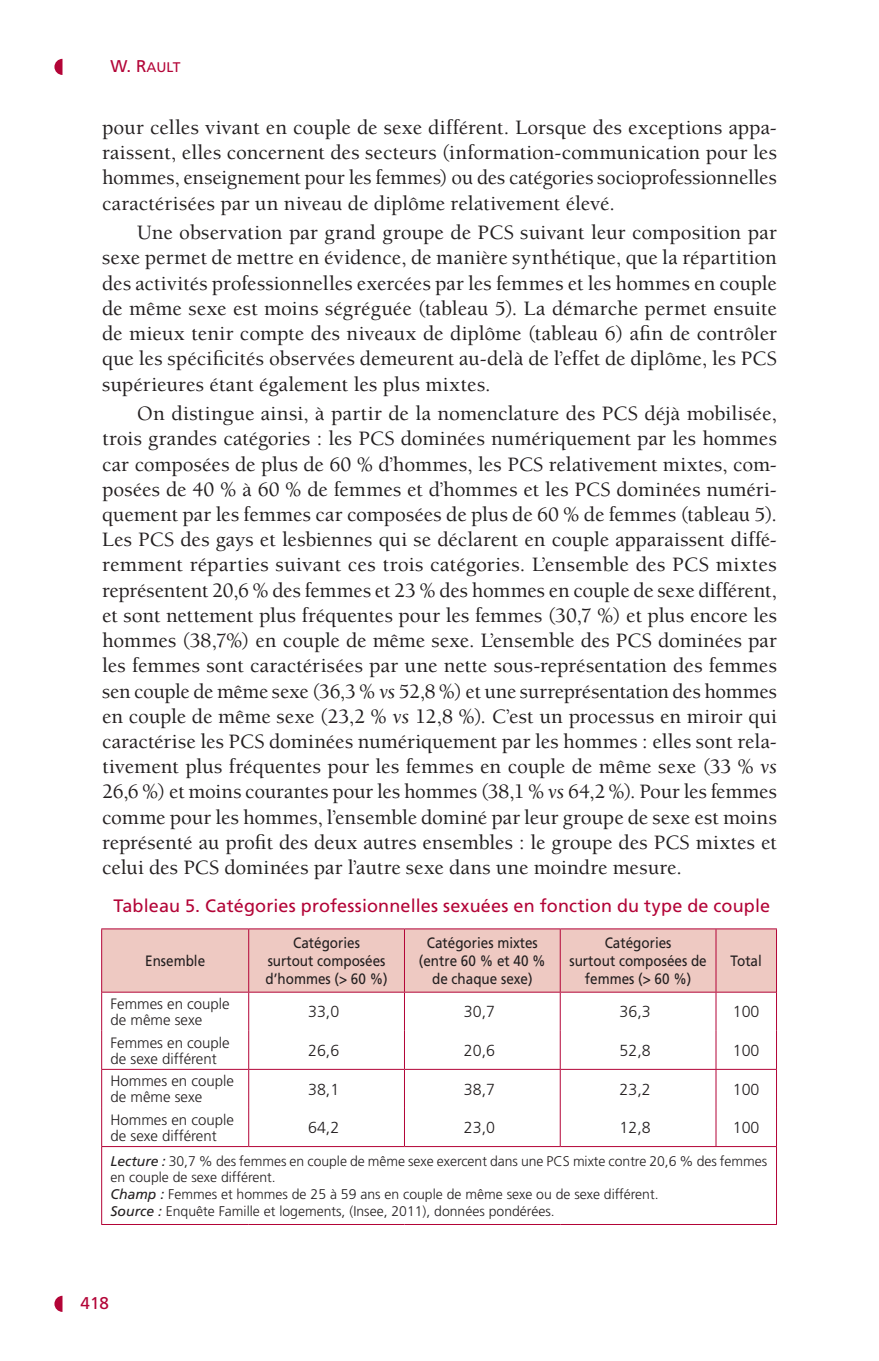
<style>
.page{position:relative;width:879px;height:1361px;background:#fff}
.page>*{position:absolute;margin:0;border:0;box-sizing:border-box;transform-origin:0 0}
.t1{font:500 21px/25.2px "Berkeley Std";letter-spacing:.005em;color:#231f20;text-align:justify}
.t2{font:18px "Frutiger LT Std";letter-spacing:.01em;color:#b30437}
.t3{font:17px "Frutiger LT Std Roman SC820";color:#b30437}
.t4{font:300 16px "Frutiger LT Std";color:#231f20}
.t5{font:15px/18px "Frutiger LT Std";color:#231f20;text-align:center;scale:.9 1}
.t6{font:300 15px/16px "Frutiger LT Std";color:#231f20}
.t7{font:300 14px/16.8px "Frutiger LT Std";color:#231f20}
.t8{font:14px "Frutiger LT Std Roman SC820";color:#b30437}
.s1{font-size:17px}
.s2{font-weight:400;font-style:italic}
</style>
<div class="page">
<div style="left:102px;top:929px;width:674px;height:63px;background:#eec9c2"></div>
<hr style="left:248px;top:929px;width:1px;height:63px;background:#b30437">
<hr style="left:404px;top:929px;width:1px;height:63px;background:#b30437">
<hr style="left:560px;top:929px;width:1px;height:63px;background:#b30437">
<hr style="left:715px;top:929px;width:1px;height:63px;background:#b30437">
<hr style="left:248px;top:992px;width:1px;height:38px;background:#b30437">
<hr style="left:404px;top:992px;width:1px;height:38px;background:#b30437">
<hr style="left:560px;top:992px;width:1px;height:38px;background:#b30437">
<hr style="left:715px;top:992px;width:1px;height:38px;background:#b30437">
<hr style="left:248px;top:1030px;width:1px;height:39px;background:#b30437">
<hr style="left:404px;top:1030px;width:1px;height:39px;background:#b30437">
<hr style="left:560px;top:1030px;width:1px;height:39px;background:#b30437">
<hr style="left:715px;top:1030px;width:1px;height:39px;background:#b30437">
<hr style="left:248px;top:1069px;width:1px;height:39px;background:#b30437">
<hr style="left:404px;top:1069px;width:1px;height:39px;background:#b30437">
<hr style="left:560px;top:1069px;width:1px;height:39px;background:#b30437">
<hr style="left:715px;top:1069px;width:1px;height:39px;background:#b30437">
<hr style="left:248px;top:1108px;width:1px;height:38px;background:#b30437">
<hr style="left:404px;top:1108px;width:1px;height:38px;background:#b30437">
<hr style="left:560px;top:1108px;width:1px;height:38px;background:#b30437">
<hr style="left:715px;top:1108px;width:1px;height:38px;background:#b30437">
<hr style="left:101px;top:992px;width:1px;height:38px;background:#b30437">
<hr style="left:776px;top:992px;width:1px;height:38px;background:#b30437">
<hr style="left:101px;top:1030px;width:1px;height:39px;background:#b30437">
<hr style="left:776px;top:1030px;width:1px;height:39px;background:#b30437">
<hr style="left:101px;top:1069px;width:1px;height:39px;background:#b30437">
<hr style="left:776px;top:1069px;width:1px;height:39px;background:#b30437">
<hr style="left:101px;top:1108px;width:1px;height:38px;background:#b30437">
<hr style="left:776px;top:1108px;width:1px;height:38px;background:#b30437">
<hr style="left:101px;top:928px;width:148px;height:1px;background:#b30437">
<hr style="left:101px;top:929px;width:1px;height:63px;background:#b30437">
<hr style="left:249px;top:928px;width:155px;height:1px;background:#b30437">
<hr style="left:404px;top:928px;width:156px;height:1px;background:#b30437">
<hr style="left:560px;top:928px;width:156px;height:1px;background:#b30437">
<hr style="left:716px;top:928px;width:61px;height:1px;background:#b30437">
<hr style="left:776px;top:929px;width:1px;height:63px;background:#b30437">
<hr style="left:102px;top:992px;width:147px;height:1px;background:#b30437">
<hr style="left:249px;top:992px;width:155px;height:1px;background:#b30437">
<hr style="left:404px;top:992px;width:156px;height:1px;background:#b30437">
<hr style="left:560px;top:992px;width:156px;height:1px;background:#b30437">
<hr style="left:716px;top:992px;width:60px;height:1px;background:#b30437">
<hr style="left:101px;top:1146px;width:148px;height:1px;background:#b30437">
<hr style="left:101px;top:1147px;width:1px;height:77px;background:#b30437">
<hr style="left:249px;top:1146px;width:155px;height:1px;background:#b30437">
<hr style="left:404px;top:1146px;width:156px;height:1px;background:#b30437">
<hr style="left:560px;top:1146px;width:156px;height:1px;background:#b30437">
<hr style="left:716px;top:1146px;width:61px;height:1px;background:#b30437">
<hr style="left:776px;top:1147px;width:1px;height:77px;background:#b30437">
<hr style="left:101px;top:1224px;width:148px;height:1px;background:#b30437">
<hr style="left:249px;top:1224px;width:155px;height:1px;background:#b30437">
<hr style="left:404px;top:1224px;width:156px;height:1px;background:#b30437">
<hr style="left:560px;top:1224px;width:156px;height:1px;background:#b30437">
<hr style="left:716px;top:1224px;width:61px;height:1px;background:#b30437">
<hr style="left:101px;top:1069px;width:148px;height:1px;background:#b30437">
<hr style="left:249px;top:1069px;width:155px;height:1px;background:#b30437">
<hr style="left:404px;top:1069px;width:156px;height:1px;background:#b30437">
<hr style="left:560px;top:1069px;width:156px;height:1px;background:#b30437">
<hr style="left:716px;top:1069px;width:61px;height:1px;background:#b30437">
<svg style="left:54px;top:59px;width:8px;height:16px"></svg>
<svg style="left:54px;top:1295px;width:8px;height:17px"></svg>
<p class="t8" style="left:111px;top:59px;width:71px"><span class="s1">W. R</span>ault</p>
<p class="t1" style="left:102px;top:115px;width:676px">pour celles vivant en couple de sexe différent. Lorsque des exceptions appa&shy;raissent, elles concernent des secteurs (information-communication pour les hommes, enseignement pour les femmes) ou des catégories socioprofessionnelles caractérisées par un niveau de diplôme relativement élevé.</p>
<p class="t1" style="left:102px;top:220px;width:676px;text-indent:35px">Une observation par grand groupe de PCS suivant leur composition par sexe permet de mettre en évidence, de manière synthétique, que la répartition des activités professionnelles exercées par les femmes et les hommes en couple de même sexe est moins ségréguée (tableau 5). La démarche permet ensuite de mieux tenir compte des niveaux de diplôme (tableau 6) afin de contrôler que les spécificités observées demeurent au-delà de l’effet de diplôme, les PCS supérieures étant également les plus mixtes.</p>
<p class="t1" style="left:102px;top:401px;width:676px;text-indent:35px">On distingue ainsi, à partir de la nomenclature des PCS déjà mobilisée, trois grandes catégories : les PCS dominées numériquement par les hommes car composées de plus de 60 % d’hommes, les PCS relativement mixtes, com&shy;posées de 40 % à 60 % de femmes et d’hommes et les PCS dominées numéri&shy;quement par les femmes car composées de plus de 60 % de femmes (tableau 5).<br>Les PCS des gays et lesbiennes qui se déclarent en couple apparaissent diffé&shy;remment réparties suivant ces trois catégories. L’ensemble des PCS mixtes représentent 20,6 % des femmes et 23 % des hommes en couple de sexe différent, et sont nettement plus fréquentes pour les femmes (30,7 %) et plus encore les hommes (38,7%) en couple de même sexe. L’ensemble des PCS dominées par les femmes sont caractérisées par une nette sous-représentation des femmes sen couple de même sexe (36,3 % <span class="s2">vs</span> 52,8 %) et une surreprésentation des hommes en couple de même sexe (23,2 % <span class="s2">vs</span> 12,8 %). C’est un processus en miroir qui caractérise les PCS dominées numériquement par les hommes : elles sont rela&shy;tivement plus fréquentes pour les femmes en couple de même sexe (33 % <span class="s2">vs </span>26,6 %) et moins courantes pour les hommes (38,1 % <span class="s2">vs</span> 64,2 %). Pour les femmes comme pour les hommes, l’ensemble dominé par leur groupe de sexe est moins représenté au profit des deux autres ensembles : le groupe des PCS mixtes et celui des PCS dominées par l’autre sexe dans une moindre mesure.</p>
<p class="t2" style="left:114px;top:895px;width:658px">Tableau 5. Catégories professionnelles sexuées en fonction du type de couple</p>
<p class="t5" style="left:145px;top:952px;width:68px">Ensemble</p>
<p class="t5" style="left:265px;top:934px;width:137px">Catégories<br>surtout composées d’hommes (&gt; 60 %)</p>
<p class="t5" style="left:419px;top:934px;width:142px">Catégories mixtes (entre 60 % et 40 % de chaque sexe)</p>
<p class="t5" style="left:569px;top:934px;width:154px">Catégories<br>surtout composées de femmes (&gt; 60 %)</p>
<p class="t5" style="left:730px;top:952px;width:36px">Total</p>
<p class="t6" style="left:111px;top:996px;width:121px">Femmes en couple de même sexe</p>
<p class="t4" style="left:308px;top:1003px;width:33px">33,0</p>
<p class="t4" style="left:464px;top:1003px;width:33px">30,7</p>
<p class="t4" style="left:619px;top:1003px;width:33px">36,3</p>
<p class="t4" style="left:733px;top:1003px;width:28px">100</p>
<p class="t6" style="left:111px;top:1034px;width:121px">Femmes en couple de sexe différent</p>
<p class="t4" style="left:308px;top:1041px;width:33px">26,6</p>
<p class="t4" style="left:464px;top:1041px;width:33px">20,6</p>
<p class="t4" style="left:619px;top:1041px;width:33px">52,8</p>
<p class="t4" style="left:733px;top:1041px;width:28px">100</p>
<p class="t6" style="left:111px;top:1073px;width:125px">Hommes en couple de même sexe</p>
<p class="t4" style="left:308px;top:1080px;width:33px">38,1</p>
<p class="t4" style="left:464px;top:1080px;width:33px">38,7</p>
<p class="t4" style="left:619px;top:1080px;width:33px">23,2</p>
<p class="t4" style="left:733px;top:1080px;width:28px">100</p>
<p class="t6" style="left:111px;top:1112px;width:125px">Hommes en couple de sexe différent</p>
<p class="t4" style="left:308px;top:1118px;width:33px">64,2</p>
<p class="t4" style="left:464px;top:1118px;width:33px">23,0</p>
<p class="t4" style="left:619px;top:1118px;width:33px">12,8</p>
<p class="t4" style="left:733px;top:1118px;width:28px">100</p>
<p class="t7" style="left:111px;top:1152px;width:658px"><span class="s2">Lecture :</span> 30,7 % des femmes en couple de même sexe exercent dans une PCS mixte contre 20,6 % des femmes en couple de sexe différent.<br><span class="s2">Champ :</span> Femmes et hommes de 25 à 59 ans en couple de même sexe ou de sexe différent.<br><span class="s2">Source :</span> Enquête Famille et logements, (Insee, 2011), données pondérées.</p>
<p class="t3" style="left:81px;top:1292px;width:30px">418</p>
</div>
